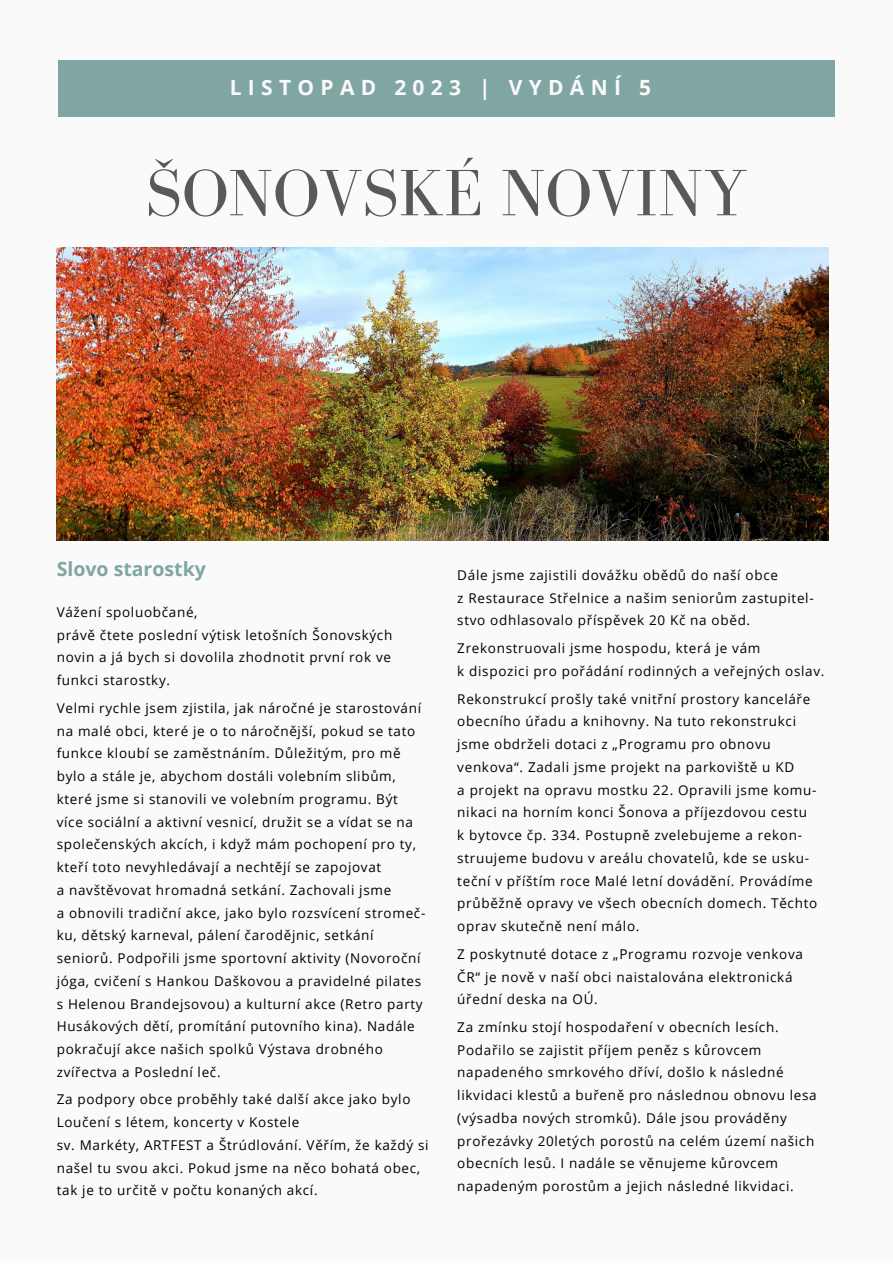
<style>
.page{position:relative;width:893px;height:1264px;background:#fff}
.page>*{position:absolute;margin:0;border:0;box-sizing:border-box;transform-origin:0 0}
.t1{font:67.5px "Bodoni FLF";color:#595959}
.t2{font:700 21px "Open Sans";letter-spacing:.3em;color:#fafafa}
.t3{font:700 19.5px "Open Sans";color:#80a6a3}
.t4{font:13.5px/22.8px "Open Sans";letter-spacing:.05em;color:#000}
</style>
<div class="page">
<div style="left:0;top:0;width:892px;height:1262px;background:#fafafa"></div>
<div style="left:58px;top:60px;width:776px;height:56px;background:#80a6a3"></div>
<img style="left:57px;top:248px;width:771px;height:293px">
<p class="t2" style="left:230px;top:72px;width:422px">LISTOPAD 2023 | VYDÁNÍ 5</p>
<p class="t1" style="left:145px;top:156px;width:603px">ŠONOVSKÉ NOVINY</p>
<p class="t3" style="left:57px;top:555px;width:151px">Slovo starostky</p>
<p class="t4" style="left:57px;top:600px;width:142px">Vážení spoluobčané,</p>
<p class="t4" style="left:57px;top:623px;width:337px;text-align:justify">právě čtete poslední výtisk letošních Šonovských novin a já bych si dovolila zhodnotit první rok ve funkci starostky.</p>
<p class="t4" style="left:57px;top:696px;width:366px">Velmi rychle jsem zjistila, jak náročné je starostování na malé obci, které je o to náročnější, pokud se tato funkce kloubí se zaměstnáním. Důležitým, pro mě bylo a stále je, abychom dostáli volebním slibům, které jsme si stanovili ve volebním programu. Být více sociální a aktivní vesnicí, družit se a vídat se na společenských akcích, i když mám pochopení pro ty, kteří toto nevyhledávají a nechtějí se zapojovat</p>
<p class="t4" style="left:57px;top:878px;width:336px">a navštěvovat hromadná setkání. Zachovali jsme</p>
<p class="t4" style="left:57px;top:900px;width:370px">a obnovili tradiční akce, jako bylo rozsvícení stromeč&shy;ku, dětský karneval, pálení čarodějnic, setkání seniorů. Podpořili jsme sportovní aktivity (Novoroční jóga, cvičení s Hankou Daškovou a pravidelné pilates</p>
<p class="t4" style="left:57px;top:991px;width:367px">s Helenou Brandejsovou) a kulturní akce (Retro party Husákových dětí, promítání putovního kina). Nadále pokračují akce našich spolků Výstava drobného zvířectva a Poslední leč.</p>
<p class="t4" style="left:57px;top:1087px;width:355px">Za podpory obce proběhly také další akce jako bylo<br>Loučení s létem, koncerty v Kostele</p>
<p class="t4" style="left:57px;top:1133px;width:373px">sv. Markéty, ARTFEST a Štrúdlování. Věřím, že každý si našel tu svou akci. Pokud jsme na něco bohatá obec, tak je to určitě v počtu konaných akcí.</p>
<p class="t4" style="left:457px;top:563px;width:322px">Dále jsme zajistili dovážku obědů do naší obce</p>
<p class="t4" style="left:457px;top:586px;width:358px">z Restaurace Střelnice a našim seniorům zastupitel&shy;stvo odhlasovalo příspěvek 20 Kč na oběd.</p>
<p class="t4" style="left:457px;top:636px;width:304px">Zrekonstruovali jsme hospodu, která je vám</p>
<p class="t4" style="left:457px;top:659px;width:368px">k dispozici pro pořádání rodinných a veřejných oslav.</p>
<p class="t4" style="left:457px;top:687px;width:354px">Rekonstrukcí prošly také vnitřní prostory kanceláře obecního úřadu a knihovny. Na tuto rekonstrukci jsme obdrželi dotaci z „Programu pro obnovu venkova“. Zadali jsme projekt na parkoviště u KD</p>
<p class="t4" style="left:457px;top:778px;width:360px">a projekt na opravu mostku 22. Opravili jsme komu&shy;nikaci na horním konci Šonova a příjezdovou cestu</p>
<p class="t4" style="left:457px;top:823px;width:361px">k bytovce čp. 334. Postupně zvelebujeme a rekon&shy;struujeme budovu v areálu chovatelů, kde se usku&shy;teční v příštím roce Malé letní dovádění. Provádíme průběžně opravy ve všech obecních domech. Těchto oprav skutečně není málo.</p>
<p class="t4" style="left:457px;top:942px;width:347px">Z poskytnuté dotace z „Programu rozvoje venkova<br>ČR“ je nově v naší obci naistalována elektronická úřední deska na OÚ.</p>
<p class="t4" style="left:457px;top:1015px;width:361px">Za zmínku stojí hospodaření v obecních lesích.<br>Podařilo se zajistit příjem peněz s kůrovcem napadeného smrkového dříví, došlo k následné likvidaci klestů a buřeně pro následnou obnovu lesa (výsadba nových stromků). Dále jsou prováděny prořezávky 20letých porostů na celém území našich obecních lesů. I nadále se věnujeme kůrovcem napadeným porostům a jejich následné likvidaci.</p>
</div>
